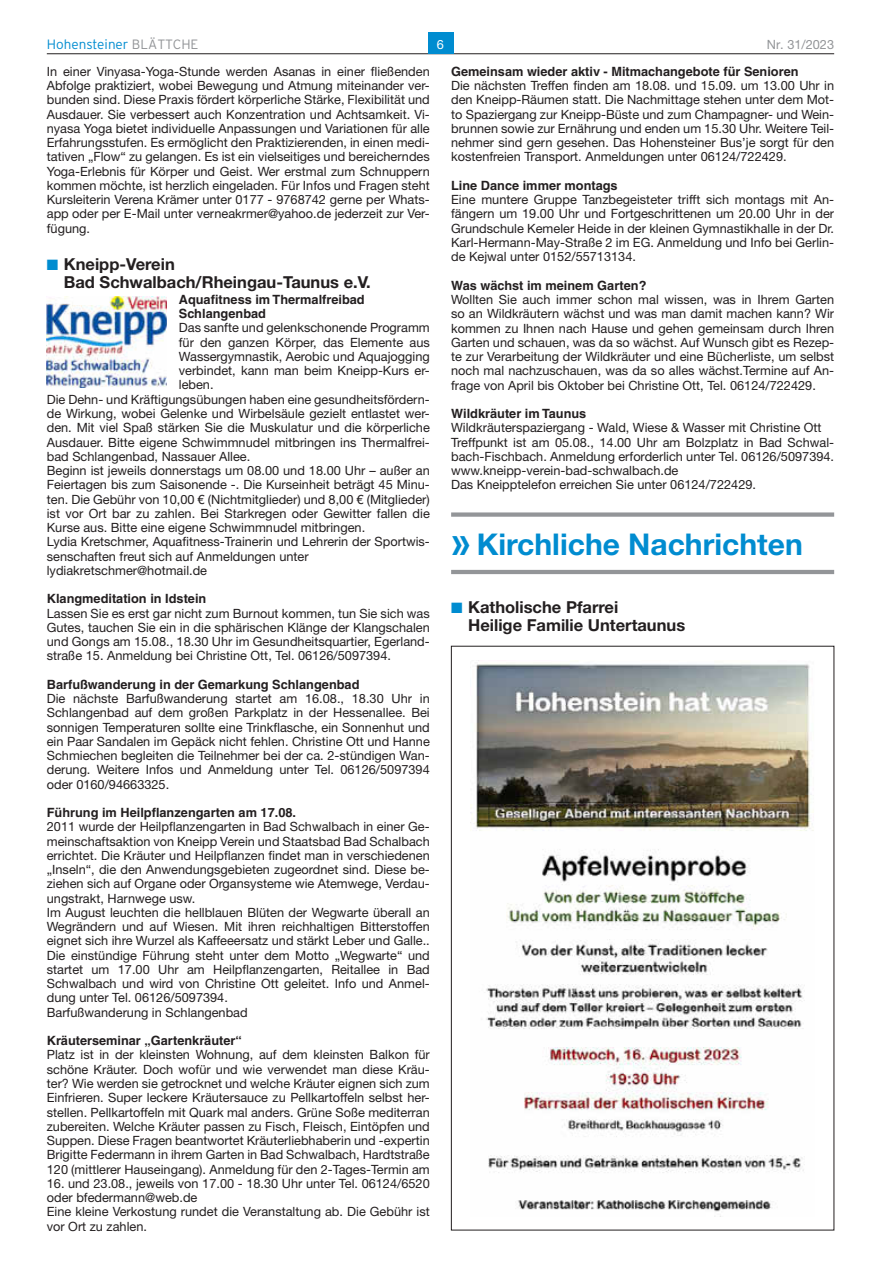
<style>
.page{position:relative;width:881px;height:1263px;background:#fff}
.page>*{position:absolute;margin:0;border:0;box-sizing:border-box;transform-origin:0 0}
.t1{font:700 30px "Helvetica Neue LT";color:#008cd0}
.t2{font:700 16.5px/18px "Helvetica Neue LT";color:#231f20}
.t3{font:300 13.5px "Interstate";color:#008cd0}
.t4{font:12.75px/14.2px "Helvetica Neue LT";color:#231f20;text-align:justify}
.t5{font:700 12.75px/14.2px "Helvetica LT";color:#231f20}
.t6{font:12.75px "Helvetica Neue LT";color:#939598}
.t7{font:12.75px "Helvetica Neue LT";color:#fff}
.s1{color:#939598}
.s2{color:#008cd0}
.s3{font-family:"Interstate";font-size:36px}
</style>
<div class="page">
<hr style="left:47px;top:54px;width:786px;height:1px;background:#231f20">
<div style="left:427px;top:32px;width:26px;height:22px;background:#008cd0"></div>
<div style="left:451px;top:512px;width:382px;height:5px;background:#939598"></div>
<hr style="left:451px;top:570px;width:382px;height:4px;background:#939598">
<img style="left:470px;top:660px;width:344px;height:552px">
<img style="left:47px;top:297px;width:120px;height:91px">
<p class="t3" style="left:47px;top:36px;width:153px">Hohensteiner <span class="s1">BLÄTTCHE</span></p>
<p class="t7" style="left:437px;top:36px;width:9px">6</p>
<p class="t6" style="left:766px;top:36px;width:69px">Nr. 31/2023</p>
<p class="t5" style="left:451px;top:64px;width:349px">Gemeinsam wieder aktiv - Mitmachangebote für Senioren</p>
<p class="t4" style="left:451px;top:78px;width:384px">Die nächsten Treffen finden am 18.08. und 15.09. um 13.00 Uhr in den Kneipp-Räumen statt. Die Nachmittage stehen unter dem Mot&shy;to Spaziergang zur Kneipp-Büste und zum Champagner- und Wein&shy;brunnen sowie zur Ernährung und enden um 15.30 Uhr. Weitere Teil&shy;nehmer sind gern gesehen. Das Hohensteiner Bus’je sorgt für den kostenfreien Transport. Anmeldungen unter 06124/722429.</p>
<p class="t5" style="left:451px;top:178px;width:168px">Line Dance immer montags</p>
<p class="t4" style="left:451px;top:192px;width:384px">Eine muntere Gruppe Tanzbegeisteter trifft sich montags mit An&shy;fängern um 19.00 Uhr und Fortgeschrittenen um 20.00 Uhr in der Grundschule Kemeler Heide in der kleinen Gymnastikhalle in der Dr.<br>Karl-Hermann-May-Straße 2 im EG. Anmeldung und Info bei Gerlin&shy;de Kejwal unter 0152/55713134.</p>
<p class="t5" style="left:451px;top:278px;width:197px">Was wächst im meinem Garten?</p>
<p class="t4" style="left:451px;top:292px;width:384px">Wollten Sie auch immer schon mal wissen, was in Ihrem Garten so an Wildkräutern wächst und was man damit machen kann? Wir kommen zu Ihnen nach Hause und gehen gemeinsam durch Ihren Garten und schauen, was da so wächst. Auf Wunsch gibt es Rezep&shy;te zur Verarbeitung der Wildkräuter und eine Bücherliste, um selbst noch mal nachzuschauen, was da so alles wächst.Termine auf An&shy;frage von April bis Oktober bei Christine Ott, Tel. 06124/722429.</p>
<p class="t5" style="left:451px;top:406px;width:137px">Wildkräuter im Taunus</p>
<p class="t4" style="left:451px;top:420px;width:384px;text-align:left">Wildkräuterspaziergang - Wald, Wiese &amp; Wasser mit Christine Ott Treffpunkt ist am 05.08., 14.00 Uhr am Bolzplatz in Bad Schwal&shy;bach-Fischbach. Anmeldung erforderlich unter Tel. 06126/5097394. www.kneipp-verein-bad-schwalbach.de<br>Das Kneipptelefon erreichen Sie unter 06124/722429.</p>
<p class="t4" style="left:47px;top:64px;width:384px">In einer Vinyasa-Yoga-Stunde werden Asanas in einer fließenden Abfolge praktiziert, wobei Bewegung und Atmung miteinander ver&shy;bunden sind. Diese Praxis fördert körperliche Stärke, Flexibilität und Ausdauer. Sie verbessert auch Konzentration und Achtsamkeit. Vi&shy;nyasa Yoga bietet individuelle Anpassungen und Variationen für alle Erfahrungsstufen. Es ermöglicht den Praktizierenden, in einen medi&shy;tativen „Flow“ zu gelangen. Es ist ein vielseitiges und bereicherndes Yoga-Erlebnis für Körper und Geist. Wer erstmal zum Schnuppern kommen möchte, ist herzlich eingeladen. Für Infos und Fragen steht Kursleiterin Verena Krämer unter 0177 - 9768742 gerne per Whats&shy;app oder per E-Mail unter verneakrmer@yahoo.de jederzeit zur Ver&shy;fügung.</p>
<p class="t2" style="left:64px;top:255px;width:308px;text-indent:-17px"><span class="s2">■</span> Kneipp-Verein<br>Bad Schwalbach/Rheingau-Taunus e.V.</p>
<p class="t5" style="left:179px;top:292px;width:187px">Aquafitness im Thermalfreibad<br>Schlangenbad</p>
<p class="t4" style="left:179px;top:321px;width:252px">Das sanfte und gelenkschonende Programm</p>
<p class="t4" style="left:179px;top:335px;width:252px">für den ganzen Körper, das Elemente aus</p>
<p class="t4" style="left:179px;top:349px;width:252px">Wassergymnastik, Aerobic und Aquajogging</p>
<p class="t4" style="left:179px;top:363px;width:252px">verbindet, kann man beim Kneipp-Kurs er-</p>
<p class="t4" style="left:179px;top:378px;width:36px">leben.</p>
<p class="t4" style="left:47px;top:392px;width:384px">Die Dehn- und Kräftigungsübungen haben eine gesundheitsfördern-</p>
<p class="t4" style="left:47px;top:406px;width:384px">de Wirkung, wobei Gelenke und Wirbelsäule gezielt entlastet wer-</p>
<p class="t4" style="left:47px;top:420px;width:384px">den. Mit viel Spaß stärken Sie die Muskulatur und die körperliche</p>
<p class="t4" style="left:47px;top:435px;width:384px">Ausdauer. Bitte eigene Schwimmnudel mitbringen ins Thermalfrei-</p>
<p class="t4" style="left:47px;top:449px;width:205px">bad Schlangenbad, Nassauer Allee.</p>
<p class="t4" style="left:47px;top:463px;width:384px">Beginn ist jeweils donnerstags um 08.00 und 18.00 Uhr – außer an</p>
<p class="t4" style="left:47px;top:477px;width:384px">Feiertagen bis zum Saisonende -. Die Kurseinheit beträgt 45 Minu-</p>
<p class="t4" style="left:47px;top:492px;width:384px">ten. Die Gebühr von 10,00 € (Nichtmitglieder) und 8,00 € (Mitglieder)</p>
<p class="t4" style="left:47px;top:506px;width:384px">ist vor Ort bar zu zahlen. Bei Starkregen oder Gewitter fallen die</p>
<p class="t4" style="left:47px;top:520px;width:320px">Kurse aus. Bitte eine eigene Schwimmnudel mitbringen.</p>
<p class="t4" style="left:47px;top:534px;width:384px">Lydia Kretschmer, Aquafitness-Trainerin und Lehrerin der Sportwis-</p>
<p class="t4" style="left:47px;top:549px;width:263px">senschaften freut sich auf Anmeldungen unter</p>
<p class="t4" style="left:47px;top:563px;width:162px">lydiakretschmer@hotmail.de</p>
<p class="t5" style="left:47px;top:591px;width:161px">Klangmeditation in Idstein</p>
<p class="t4" style="left:47px;top:606px;width:384px">Lassen Sie es erst gar nicht zum Burnout kommen, tun Sie sich was Gutes, tauchen Sie ein in die sphärischen Klänge der Klangschalen und Gongs am 15.08., 18.30 Uhr im Gesundheitsquartier, Egerland&shy;straße 15. Anmeldung bei Christine Ott, Tel. 06126/5097394.</p>
<p class="t5" style="left:47px;top:677px;width:314px">Barfußwanderung in der Gemarkung Schlangenbad</p>
<p class="t4" style="left:47px;top:691px;width:384px">Die nächste Barfußwanderung startet am 16.08., 18.30 Uhr in Schlangenbad auf dem großen Parkplatz in der Hessenallee. Bei sonnigen Temperaturen sollte eine Trinkflasche, ein Sonnenhut und ein Paar Sandalen im Gepäck nicht fehlen. Christine Ott und Hanne Schmiechen begleiten die Teilnehmer bei der ca. 2-stündigen Wan&shy;derung. Weitere Infos und Anmeldung unter Tel. 06126/5097394 oder 0160/94663325.</p>
<p class="t5" style="left:47px;top:805px;width:251px">Führung im Heilpflanzengarten am 17.08.</p>
<p class="t4" style="left:47px;top:819px;width:384px;text-align:left">2011 wurde der Heilpflanzengarten in Bad Schwalbach in einer Ge&shy;meinschaftsaktion von Kneipp Verein und Staatsbad Bad Schalbach errichtet. Die Kräuter und Heilpflanzen findet man in verschiedenen „Inseln“, die den Anwendungsgebieten zugeordnet sind. Diese be&shy;ziehen sich auf Organe oder Organsysteme wie Atemwege, Verdau&shy;ungstrakt, Harnwege usw.<br>Im August leuchten die hellblauen Blüten der Wegwarte überall an Wegrändern und auf Wiesen. Mit ihren reichhaltigen Bitterstoffen eignet sich ihre Wurzel als Kaffeeersatz und stärkt Leber und Galle..<br>Die einstündige Führung steht unter dem Motto „Wegwarte“ und startet um 17.00 Uhr am Heilpflanzengarten, Reitallee in Bad Schwalbach und wird von Christine Ott geleitet. Info und Anmel&shy;dung unter Tel. 06126/5097394.<br>Barfußwanderung in Schlangenbad</p>
<p class="t5" style="left:47px;top:1033px;width:196px">Kräuterseminar „Gartenkräuter“</p>
<p class="t4" style="left:47px;top:1048px;width:384px">Platz ist in der kleinsten Wohnung, auf dem kleinsten Balkon für schöne Kräuter. Doch wofür und wie verwendet man diese Kräu&shy;ter? Wie werden sie getrocknet und welche Kräuter eignen sich zum Einfrieren. Super leckere Kräutersauce zu Pellkartoffeln selbst her&shy;stellen. Pellkartoffeln mit Quark mal anders. Grüne Soße mediterran zubereiten. Welche Kräuter passen zu Fisch, Fleisch, Eintöpfen und Suppen. Diese Fragen beantwortet Kräuterliebhaberin und -expertin Brigitte Federmann in ihrem Garten in Bad Schwalbach, Hardtstraße 120 (mittlerer Hauseingang). Anmeldung für den 2-Tages-Termin am</p>
<p class="t4" style="left:47px;top:1176px;width:384px;text-align:left">16. und 23.08., jeweils von 17.00 - 18.30 Uhr unter Tel. 06124/6520 oder bfedermann@web.de<br>Eine kleine Verkostung rundet die Veranstaltung ab. Die Gebühr ist vor Ort zu zahlen.</p>
<h1 class="t1" style="left:451px;top:526px;width:353px"><span class="s3">»</span> Kirchliche Nachrichten</h1>
<p class="t2" style="left:468px;top:598px;width:218px;text-indent:-17px"><span class="s2">■</span> Katholische Pfarrei<br>Heilige Familie Untertaunus</p>
</div>
